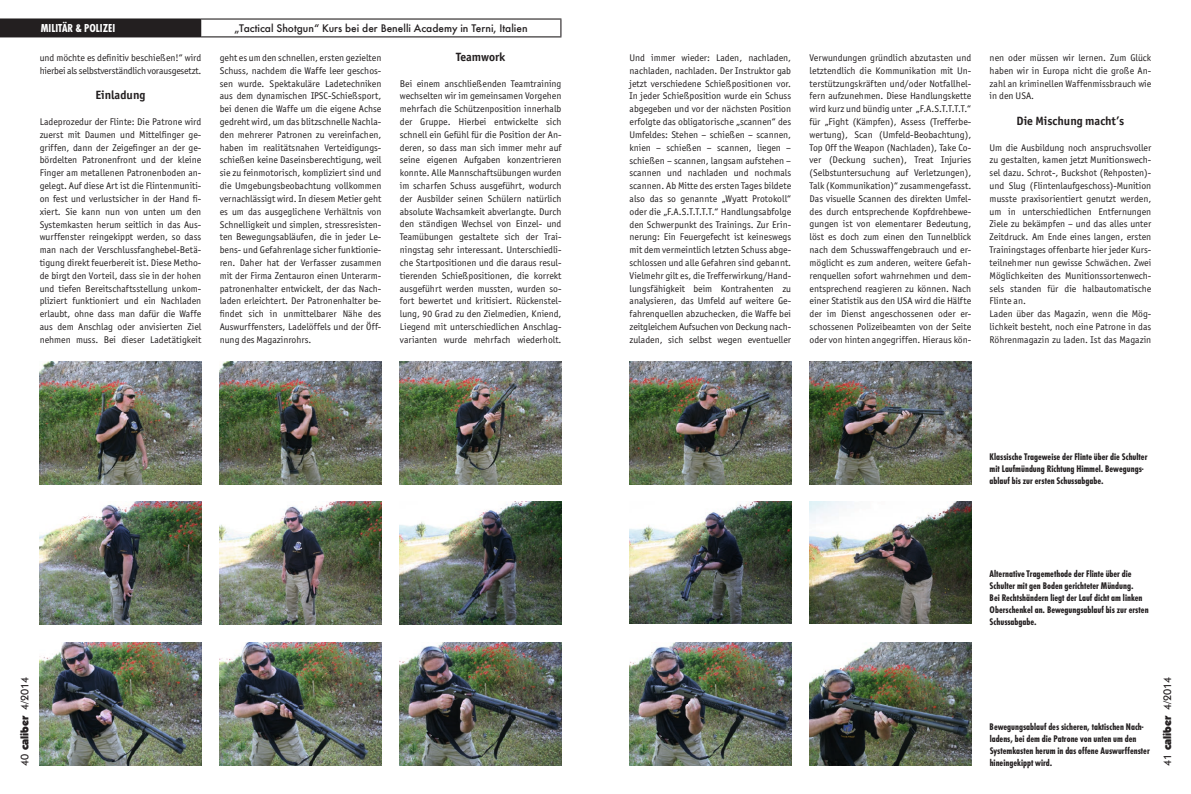
<style>
.page{position:relative;width:1191px;height:794px;background:#fff}
.page>*{position:absolute;margin:0;border:0;box-sizing:border-box;transform-origin:0 0}
.Zwischentitel{font:700 12px "Officina Sans ITC Std";color:#231f20}
.t1{font:700 12px "Function Cond";color:#fff}
.t2{font:500 11.5px "Function";color:#231f20}
.t3{font:500 11px "Itc Kabel";color:#231f20}
.Bildzeilen{font:700 10px/12px "Function Cond";color:#231f20}
.Fließtext{font:9.7px/12.8px "Officina Sans ITC Std";color:#231f20;text-align:justify}
.s1{font-weight:900}
</style>
<div class="page">
<img style="left:40px;top:362px;width:161px;height:122px">
<img style="left:629px;top:362px;width:162px;height:122px">
<img style="left:220px;top:362px;width:161px;height:122px">
<img style="left:809px;top:362px;width:162px;height:122px">
<img style="left:400px;top:362px;width:161px;height:122px">
<img style="left:40px;top:643px;width:161px;height:122px">
<img style="left:629px;top:643px;width:162px;height:122px">
<img style="left:220px;top:643px;width:161px;height:122px">
<img style="left:809px;top:643px;width:162px;height:122px">
<img style="left:400px;top:643px;width:161px;height:122px">
<img style="left:40px;top:502px;width:161px;height:122px">
<img style="left:629px;top:501px;width:162px;height:123px">
<img style="left:220px;top:502px;width:161px;height:122px">
<img style="left:809px;top:501px;width:162px;height:123px">
<img style="left:400px;top:502px;width:161px;height:122px">
<div style="left:0;top:19px;width:201px;height:18px;background:#231f20"></div>
<hr style="left:0;top:18px;width:201px;height:2px;background:#231f20">
<hr style="left:201px;top:18px;width:360px;height:2px;background:#231f20">
<svg style="left:560px;top:20px;width:1px;height:16px"></svg>
<hr style="left:201px;top:36px;width:360px;height:1px;background:#231f20">
<p class="t1" style="left:41px;top:22px;width:76px">MILITÄR &amp; POLIZEI</p>
<p class="t2" style="left:234px;top:22px;width:295px">„Tactical Shotgun“ Kurs bei der Benelli Academy in Terni, Italien</p>
<p class="Fließtext" style="left:40px;top:51px;width:163px">und möchte es definitiv beschießen!“ wird hierbei als selbstverständlich vorausgesetzt.</p>
<p class="Zwischentitel" style="left:95px;top:88px;width:52px">Einladung</p>
<p class="Fließtext" style="left:40px;top:115px;width:163px">Ladeprozedur der Flinte: Die Patrone wird zuerst mit Daumen und Mittelfinger ge&shy;griffen, dann der Zeigefinger an der ge&shy;bördelten Patronenfront und der kleine Finger am metallenen Patronenboden an&shy;gelegt. Auf diese Art ist die Flintenmuniti&shy;on fest und verlustsicher in der Hand fi&shy;xiert. Sie kann nun von unten um den Systemkasten herum seitlich in das Aus&shy;wurffenster reingekippt werden, so dass man nach der Verschlussfanghebel-Betä&shy;tigung direkt feuerbereit ist. Diese Metho&shy;de birgt den Vorteil, dass sie in der hohen und tiefen Bereitschaftsstellung unkom&shy;pliziert funktioniert und ein Nachladen erlaubt, ohne dass man dafür die Waffe aus dem Anschlag oder anvisierten Ziel nehmen muss. Bei dieser Ladetätigkeit</p>
<p class="Zwischentitel" style="left:456px;top:49px;width:51px">Teamwork</p>
<p class="Fließtext" style="left:400px;top:77px;width:163px">Bei einem anschließenden Teamtraining wechselten wir im gemeinsamen Vorgehen mehrfach die Schützenposition innerhalb der Gruppe. Hierbei entwickelte sich schnell ein Gefühl für die Position der An&shy;deren, so dass man sich immer mehr auf seine eigenen Aufgaben konzentrieren konnte. Alle Mannschaftsübungen wurden im scharfen Schuss ausgeführt, wodurch der Ausbilder seinen Schülern natürlich absolute Wachsamkeit abverlangte. Durch den ständigen Wechsel von Einzel- und Teamübungen gestaltete sich der Trai&shy;ningstag sehr interessant. Unterschiedli&shy;che Startpositionen und die daraus resul&shy;tierenden Schießpositionen, die korrekt ausgeführt werden mussten, wurden so&shy;fort bewertet und kritisiert. Rückenstel&shy;lung, 90 Grad zu den Zielmedien, Kniend, Liegend mit unterschiedlichen Anschlag&shy;varianten wurde mehrfach wiederholt.</p>
<p class="Fließtext" style="left:220px;top:51px;width:163px">geht es um den schnellen, ersten gezielten Schuss, nachdem die Waffe leer geschos&shy;sen wurde. Spektakuläre Ladetechniken aus dem dynamischen IPSC-Schießsport, bei denen die Waffe um die eigene Achse gedreht wird, um das blitzschnelle Nachla&shy;den mehrerer Patronen zu vereinfachen, haben im realitätsnahen Verteidigungs&shy;schießen keine Daseinsberechtigung, weil sie zu feinmotorisch, kompliziert sind und die Umgebungsbeobachtung vollkommen vernachlässigt wird. In diesem Metier geht es um das ausgeglichene Verhältnis von Schnelligkeit und simplen, stressresisten&shy;ten Bewegungsabläufen, die in jeder Le&shy;bens- und Gefahrenlage sicher funktionie&shy;ren. Daher hat der Verfasser zusammen mit der Firma Zentauron einen Unterarm&shy;patronenhalter entwickelt, der das Nach&shy;laden erleichtert. Der Patronenhalter be&shy;findet sich in unmittelbarer Nähe des Auswurffensters, Ladelöffels und der Öff&shy;nung des Magazinrohrs.</p>
<p class="Fließtext" style="left:809px;top:51px;width:163px">Verwundungen gründlich abzutasten und letztendlich die Kommunikation mit Un&shy;terstützungskräften und/oder Notfallhel&shy;fern aufzunehmen. Diese Handlungskette wird kurz und bündig unter „F.A.S.T.T.T.T.“ für „Fight (Kämpfen), Assess (Trefferbe&shy;wertung), Scan (Umfeld-Beobachtung), Top Off the Weapon (Nachladen), Take Co&shy;ver (Deckung suchen), Treat Injuries (Selbstuntersuchung auf Verletzungen), Talk (Kommunikation)“ zusammengefasst.<br>Das visuelle Scannen des direkten Umfel&shy;des durch entsprechende Kopfdrehbewe&shy;gungen ist von elementarer Bedeutung, löst es doch zum einen den Tunnelblick nach dem Schusswaffengebrauch und er&shy;möglicht es zum anderen, weitere Gefah&shy;renquellen sofort wahrnehmen und dem&shy;entsprechend reagieren zu können. Nach einer Statistik aus den USA wird die Hälfte der im Dienst angeschossenen oder er&shy;schossenen Polizeibeamten von der Seite oder von hinten angegriffen. Hieraus kön-</p>
<p class="Fließtext" style="left:629px;top:51px;width:163px">Und immer wieder: Laden, nachladen, nachladen, nachladen. Der Instruktor gab jetzt verschiedene Schießpositionen vor.<br>In jeder Schießposition wurde ein Schuss abgegeben und vor der nächsten Position erfolgte das obligatorische „scannen“ des Umfeldes: Stehen – schießen – scannen, knien – schießen – scannen, liegen – schießen – scannen, langsam aufstehen – scannen und nachladen und nochmals scannen. Ab Mitte des ersten Tages bildete also das so genannte „Wyatt Protokoll“ oder die „F.A.S.T.T.T.T.“ Handlungsabfolge den Schwerpunkt des Trainings. Zur Erin&shy;nerung: Ein Feuergefecht ist keineswegs mit dem vermeintlich letzten Schuss abge&shy;schlossen und alle Gefahren sind gebannt.<br>Vielmehr gilt es, die Trefferwirkung/Hand&shy;lungsfähigkeit beim Kontrahenten zu analysieren, das Umfeld auf weitere Ge&shy;fahrenquellen abzuchecken, die Waffe bei zeitgleichem Aufsuchen von Deckung nach&shy;zuladen, sich selbst wegen eventueller</p>
<p class="Fließtext" style="left:989px;top:51px;width:163px">nen oder müssen wir lernen. Zum Glück haben wir in Europa nicht die große An&shy;zahl an kriminellen Waffenmissbrauch wie in den USA.</p>
<p class="Zwischentitel" style="left:1016px;top:113px;width:109px">Die Mischung macht’s</p>
<p class="Fließtext" style="left:989px;top:141px;width:163px">Um die Ausbildung noch anspruchsvoller zu gestalten, kamen jetzt Munitionswech&shy;sel dazu. Schrot-, Buckshot (Rehposten)- und Slug (Flintenlaufgeschoss)-Munition musste praxisorientiert genutzt werden, um in unterschiedlichen Entfernungen Ziele zu bekämpfen – und das alles unter Zeitdruck. Am Ende eines langen, ersten Trainingstages offenbarte hier jeder Kurs&shy;teilnehmer nun gewisse Schwächen. Zwei Möglichkeiten des Munitionssortenwech&shy;sels standen für die halbautomatische Flinte an.</p>
<p class="Fließtext" style="left:989px;top:307px;width:163px">Laden über das Magazin, wenn die Mög&shy;lichkeit besteht, noch eine Patrone in das Röhrenmagazin zu laden. Ist das Magazin</p>
<p class="Bildzeilen" style="left:989px;top:451px;width:159px">Klassische Trageweise der Flinte über die Schulter mit Laufmündung Richtung Himmel. Bewegungs&shy;ablauf bis zur ersten Schussabgabe.</p>
<p class="Bildzeilen" style="left:989px;top:567px;width:160px">Alternative Tragemethode der Flinte über die Schulter mit gen Boden gerichteter Mündung.<br>Bei Rechtshändern liegt der Lauf dicht am linken Oberschenkel an. Bewegungsablauf bis zur ersten Schussabgabe.</p>
<p class="t3" style="left:18px;top:765px;width:90px;rotate:-90deg">40 <span class="s1">caliber</span> 4/2014</p>
<p class="t3" style="left:1160px;top:765px;width:90px;rotate:-90deg">41 <span class="s1">caliber</span> 4/2014</p>
<p class="Bildzeilen" style="left:989px;top:720px;width:162px">Bewegungsablauf des sicheren, taktischen Nach&shy;ladens, bei dem die Patrone von unten um den Systemkasten herum in das offene Auswurffenster hineingekippt wird.</p>
</div>
